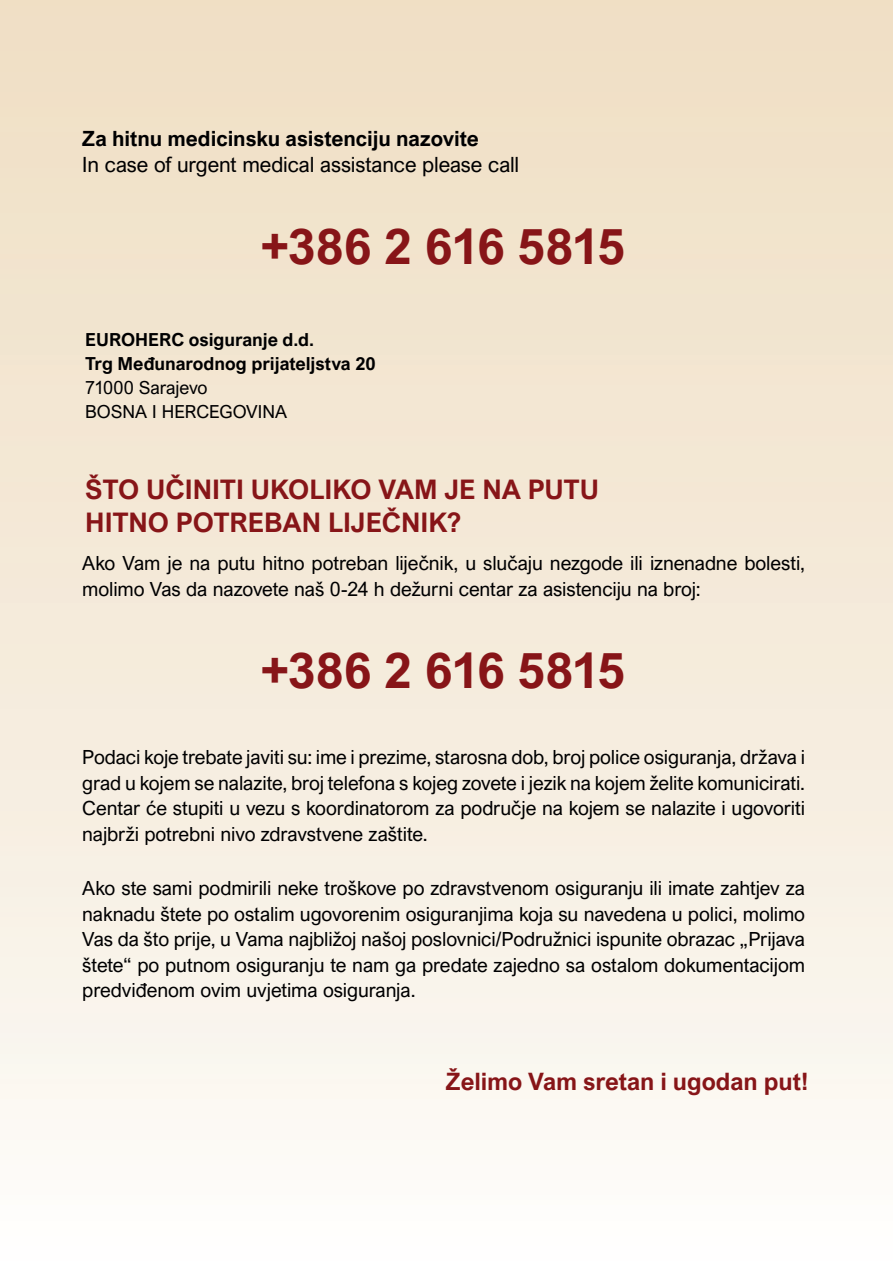
<style>
.page{position:relative;width:893px;height:1263px;background:#fff}
.page>*{position:absolute;margin:0;border:0;box-sizing:border-box;transform-origin:0 0}
.t1{font:700 49.5px "Arial Nova";letter-spacing:-.03em;color:#871518}
.t2{font:700 27px/33px "Arial Nova";letter-spacing:-.005em;color:#871518}
.t3{font:700 24px "Arial Nova";letter-spacing:-.005em;color:#871518}
.t4{font:21px "Arial Nova";letter-spacing:-.005em;color:#000001}
.t5{font:700 21px "Arial Nova";letter-spacing:-.005em;color:#000001}
.t6{font:19.5px/25.5px "Arial Nova";letter-spacing:-.005em;color:#000001;text-align:justify}
.t7{font:700 18px/24px "Arial Nova";letter-spacing:-.005em;color:#000001}
.t8{font:18px/24px "Arial Nova";letter-spacing:-.005em;color:#000001}
</style>
<div class="page">
<div style="left:0;top:0;width:892px;height:1263px;background:linear-gradient(to bottom,#eeddc1,#fdfbf8)"></div>
<p class="t5" style="left:82px;top:127px;width:398px">Za hitnu medicinsku asistenciju nazovite</p>
<p class="t4" style="left:82px;top:152px;width:438px">In case of urgent medical assistance please call</p>
<h1 class="t1" style="left:261px;top:217px;width:366px">+386 2 616 5815</h1>
<p class="t7" style="left:85px;top:327px;width:292px">EUROHERC osiguranje d.d.<br>Trg Međunarodnog prijateljstva 20</p>
<p class="t8" style="left:85px;top:375px;width:204px">71000 Sarajevo<br>BOSNA I HERCEGOVINA</p>
<h2 class="t2" style="left:85px;top:473px;width:515px">ŠTO UČINITI UKOLIKO VAM JE NA PUTU<br>HITNO POTREBAN LIJEČNIK?</h2>
<p class="t6" style="left:82px;top:550px;width:724px">Ako Vam je na putu hitno potreban liječnik, u slučaju nezgode ili iznenadne bolesti, molimo Vas da nazovete naš 0-24 h dežurni centar za asistenciju na broj:</p>
<h1 class="t1" style="left:261px;top:642px;width:366px">+386 2 616 5815</h1>
<p class="t6" style="left:82px;top:745px;width:724px">Podaci koje trebate javiti su: ime i prezime, starosna dob, broj police osiguranja, država i grad u kojem se nalazite, broj telefona s kojeg zovete i jezik na kojem želite komunicirati.<br>Centar će stupiti u vezu s koordinatorom za područje na kojem se nalazite i ugovoriti najbrži potrebni nivo zdravstvene zaštite.</p>
<p class="t6" style="left:82px;top:875px;width:724px">Ako ste sami podmirili neke troškove po zdravstvenom osiguranju ili imate zahtjev za naknadu štete po ostalim ugovorenim osiguranjima koja su navedena u polici, molimo Vas da što prije, u Vama najbližoj našoj poslovnici/Podružnici ispunite obrazac „Prijava štete“ po putnom osiguranju te nam ga predate zajedno sa ostalom dokumentacijom predviđenom ovim uvjetima osiguranja.</p>
<p class="t3" style="left:446px;top:1067px;width:364px">Želimo Vam sretan i ugodan put!</p>
</div>
